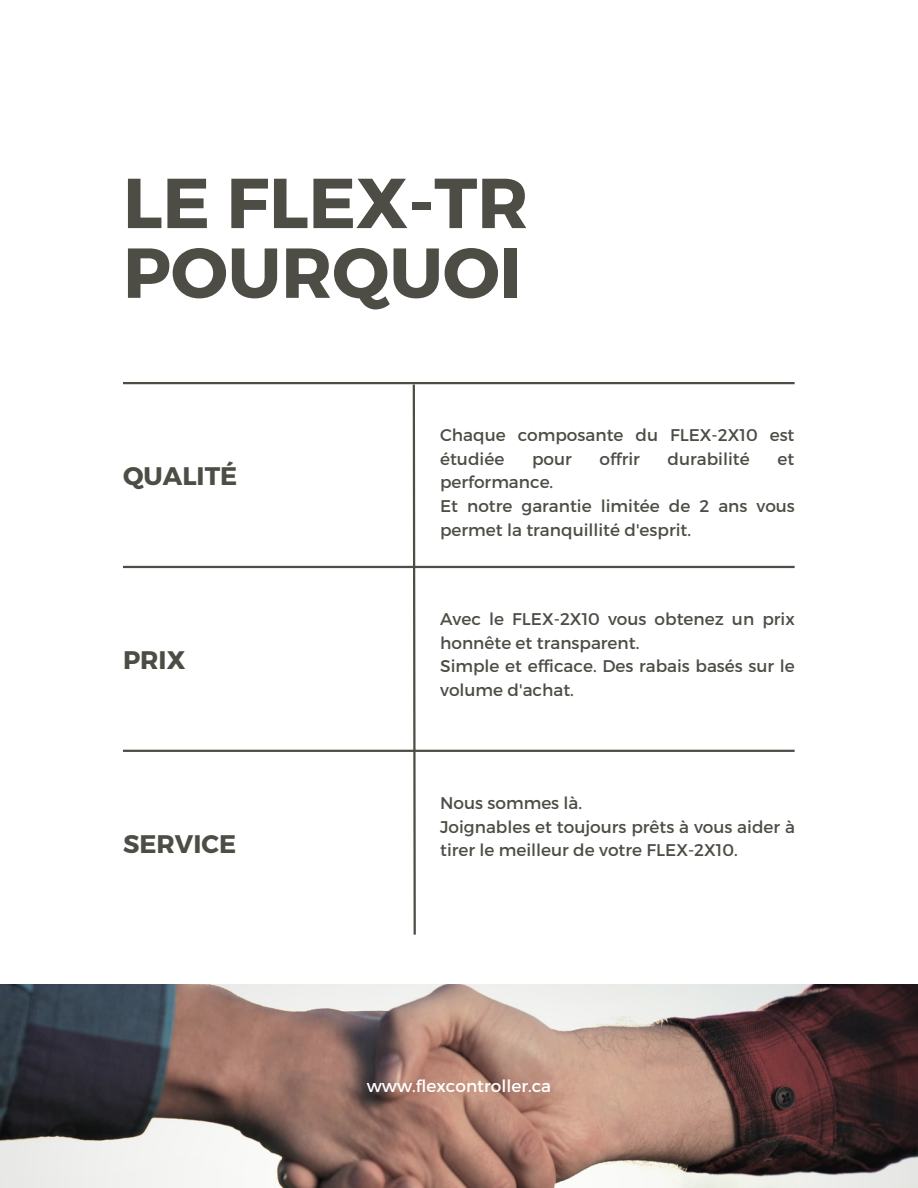
<style>
.page{position:relative;width:918px;height:1188px;background:#fff}
.page>*{position:absolute;margin:0;border:0;box-sizing:border-box;transform-origin:0 0}
.t1{font:700 70.5px/69.8px "Montserrat";color:#4d4d46}
.t2{font:700 25.35px "Montserrat";color:#4d4d46}
.t3{font:16.95px/23.7px "Montserrat";color:#4d4d46}
.t4{font:16.95px "Montserrat";color:#fff}
</style>
<div class="page">
<hr style="left:123px;top:382px;width:672px;height:2px;background:#4d4d46">
<hr style="left:123px;top:566px;width:672px;height:2px;background:#4d4d46">
<hr style="left:123px;top:750px;width:672px;height:2px;background:#4d4d46">
<svg style="left:412px;top:384px;width:5px;height:551px"></svg>
<img style="left:0;top:984px;width:918px;height:204px">
<h1 class="t1" style="left:123px;top:165px;width:407px">LE FLEX-TR<br>POURQUOI</h1>
<h2 class="t2" style="left:123px;top:460px;width:116px">QUALITÉ</h2>
<h2 class="t2" style="left:123px;top:644px;width:64px">PRIX</h2>
<h2 class="t2" style="left:123px;top:828px;width:115px">SERVICE</h2>
<p class="t3" style="left:440px;top:422px;width:356px">Chaque composante du FLEX-2X10 est étudiée</p>
<p class="t3" style="left:532px;top:446px;width:41px">pour</p>
<p class="t3" style="left:600px;top:446px;width:42px">offrir</p>
<p class="t3" style="left:668px;top:446px;width:84px">durabilité</p>
<p class="t3" style="left:777px;top:446px;width:18px">et</p>
<p class="t3" style="left:440px;top:470px;width:356px">performance.<br>Et notre garantie limitée de 2 ans vous permet la tranquillité d'esprit.</p>
<p class="t3" style="left:440px;top:606px;width:356px">Avec le FLEX-2X10 vous obtenez un prix honnête et transparent.<br>Simple et efficace. Des rabais basés sur le volume d'achat.</p>
<p class="t3" style="left:440px;top:790px;width:356px">Nous sommes là.<br>Joignables et toujours prêts à vous aider à tirer le meilleur de votre FLEX-2X10.</p>
<p class="t4" style="left:367px;top:1075px;width:186px">www.flexcontroller.ca</p>
</div>
